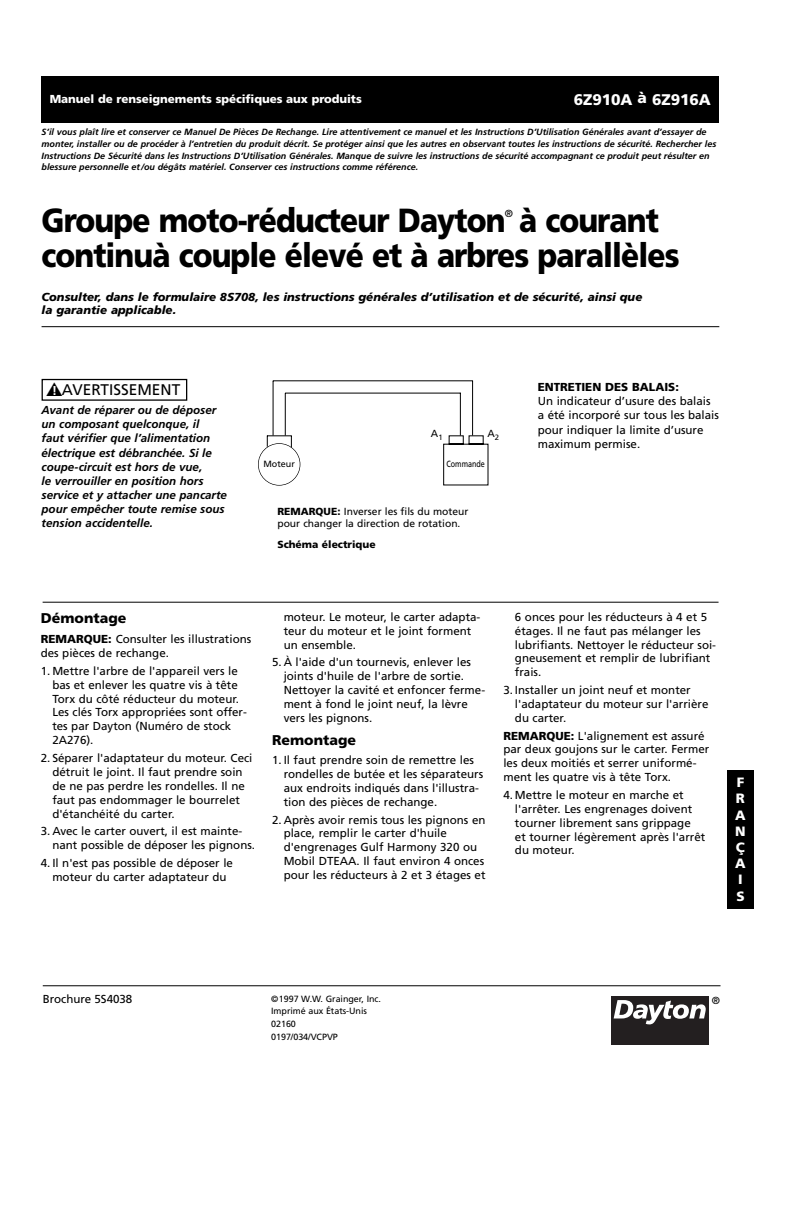
<style>
.page{position:relative;width:792px;height:1224px;background:#fff}
.page>*{position:absolute;margin:0;border:0;box-sizing:border-box;transform-origin:0 0}
.t1{font:900 33.4px "Frutiger";letter-spacing:-.03em;color:#000;scale:.89 1}
.t2{font:15.4px "Frutiger";color:#000}
.t3{font:900 15.4px "Frutiger";letter-spacing:-.005em;color:#fff}
.t4{font:900 14.2px "Frutiger";color:#000}
.t5{font:900 13.4px/16.2px "Frutiger";color:#fff}
.t6{font:11.6px/13.8px "Frutiger";color:#000}
.t7{font:italic 700 11.6px/14.2px "Frutiger";color:#000}
.t8{font:italic 900 11.6px/12.8px "Frutiger";color:#000}
.t9{font:900 11.6px "Frutiger";letter-spacing:-.005em;color:#fff}
.t10{font:900 11.6px "Frutiger";color:#000}
.t11{font:10.2px/11.6px "Frutiger";color:#000}
.t12{font:900 10.2px "Frutiger";color:#000}
.t13{font:italic 700 9px/11.6px "Frutiger";color:#000}
.t14{font:9px/12.8px "Frutiger";letter-spacing:-.005em;color:#000}
.t15{font:9px "Frutiger";letter-spacing:-.005em;color:#000;scale:.8 1}
.s1{font-weight:700;font-size:12.8px;color:#fff}
.s2{font-weight:900}
</style>
<div class="page">
<hr style="left:43px;top:985px;width:678px;height:1px;background:#000">
<div style="left:611px;top:996px;width:97px;height:49px;background:#231f20"></div>
<svg style="left:614px;top:1000px;width:59px;height:24px"></svg>
<svg style="left:673px;top:1004px;width:16px;height:15px"></svg>
<div style="left:678px;top:1008px;width:6px;height:8px;background:#231f20;border-radius:3px"></div>
<svg style="left:689px;top:1004px;width:17px;height:14px"></svg>
<div style="left:42px;top:76px;width:677px;height:46px;background:#000"></div>
<hr style="left:42px;top:326px;width:677px;height:1px;background:#000">
<hr style="left:273px;top:380px;width:199px;height:1px;background:#000">
<hr style="left:285px;top:393px;width:176px;height:1px;background:#000">
<hr style="left:273px;top:381px;width:1px;height:55px;background:#000">
<hr style="left:285px;top:393px;width:1px;height:43px;background:#000">
<hr style="left:472px;top:381px;width:1px;height:55px;background:#000">
<hr style="left:460px;top:393px;width:1px;height:43px;background:#000">
<div style="left:258px;top:443px;width:42px;height:43px;border:1px solid #000;border-radius:50%"></div>
<svg style="left:267px;top:435px;width:222px;height:51px"></svg>
<hr style="left:43px;top:602px;width:676px;height:1px;background:#000">
<div style="left:727px;top:770px;width:27px;height:139px;background:#000"></div>
<div style="left:42px;top:379px;width:145px;height:22px;border:1px solid #000"></div>
<p class="t9" style="left:50px;top:92px;width:314px">Manuel de renseignements spécifiques aux produits</p>
<h2 class="t3" style="left:574px;top:90px;width:138px">6Z910A à 6Z916A</h2>
<p class="t13" style="left:42px;top:126px;width:676px">S’il vous plaît lire et conserver ce Manuel De Pièces De Rechange. Lire attentivement ce manuel et les Instructions D’Utilisation Générales avant d’essayer de monter, installer ou de procéder à l’entretien du produit décrit. Se protéger ainsi que les autres en observant toutes les instructions de sécurité. Rechercher les Instructions De Sécurité dans les Instructions D’Utilisation Générales. Manque de suivre les instructions de sécurité accompagnant ce produit peut résulter en blessure personnelle et /ou dégâts matériel. Conserver ces instructions comme référence.</p>
<h1 class="t1" style="left:42px;top:200px;width:695px">Groupe moto-réducteur Dayton à courant</h1>
<p class="t11" style="left:505px;top:207px;width:10px">®</p>
<h1 class="t1" style="left:42px;top:235px;width:718px">continuà couple élevé et à arbres parallèles</h1>
<p class="t8" style="left:42px;top:290px;width:602px">Consulter, dans le formulaire 8S708, les instructions générales d’utilisation et de sécurité, ainsi que la garantie applicable.</p>
<h2 class="t2" style="left:52px;top:381px;width:129px"><span class="s1">!</span> AVERTISSEMENT</h2>
<p class="t7" style="left:42px;top:403px;width:187px">Avant de réparer ou de déposer un composant quelconque, il<br>faut vérifier que l’alimentation électrique est débranchée. Si le coupe-circuit est hors de vue,<br>le verrouiller en position hors service et y attacher une pancarte pour empêcher toute remise sous tension accidentelle.</p>
<p class="t11" style="left:431px;top:428px;width:13px">A<sub>1</sub></p>
<p class="t11" style="left:487px;top:428px;width:13px">A<sub>2</sub></p>
<p class="t14" style="left:263px;top:458px;width:33px">Moteur</p>
<p class="t15" style="left:446px;top:459px;width:49px">Commande</p>
<p class="t11" style="left:277px;top:506px;width:193px"><span class="s2">REMARQUE:</span> Inverser les fils du moteur pour changer la direction de rotation.</p>
<p class="t12" style="left:277px;top:538px;width:100px">Schéma électrique</p>
<p class="t10" style="left:538px;top:380px;width:143px">ENTRETIEN DES BALAIS:</p>
<p class="t6" style="left:538px;top:394px;width:183px">Un indicateur d’usure des balais a été incorporé sur tous les balais pour indiquer la limite d’usure maximum permise.</p>
<p class="t4" style="left:41px;top:610px;width:87px">Démontage</p>
<p class="t6" style="left:41px;top:632px;width:212px"><span class="s2">REMARQUE:</span> Consulter les illustrations des pièces de rechange.</p>
<p class="t6" style="left:52px;top:664px;width:196px;text-indent:-12px">1. Mettre l'arbre de l'appareil vers le bas et enlever les quatre vis à tête<br>Torx du côté réducteur du moteur.<br>Les clés Torx appropriées sont offer&shy;tes par Dayton (Numéro de stock<br>2A276).</p>
<p class="t6" style="left:52px;top:751px;width:202px;text-indent:-12px">2. Séparer l'adaptateur du moteur. Ceci détruit le joint. Il faut prendre soin de ne pas perdre les rondelles. Il ne faut pas endommager le bourrelet d'étanchéité du carter.</p>
<p class="t6" style="left:52px;top:824px;width:204px;text-indent:-12px">3. Avec le carter ouvert, il est mainte&shy;nant possible de déposer les pignons.</p>
<p class="t6" style="left:41px;top:856px;width:194px;text-align:center">4. Il n'est pas possible de déposer le moteur du carter adaptateur du</p>
<p class="t6" style="left:284px;top:610px;width:198px">moteur. Le moteur, le carter adapta&shy;teur du moteur et le joint forment un ensemble.</p>
<p class="t6" style="left:284px;top:655px;width:203px;text-indent:-12px">5. À l'aide d'un tournevis, enlever les joints d'huile de l'arbre de sortie.<br>Nettoyer la cavité et enfoncer ferme&shy;ment à fond le joint neuf, la lèvre vers les pignons.</p>
<p class="t4" style="left:272px;top:732px;width:86px">Remontage</p>
<p class="t6" style="left:284px;top:753px;width:201px;text-indent:-12px">1. Il faut prendre soin de remettre les rondelles de butée et les séparateurs aux endroits indiqués dans l'illustra&shy;tion des pièces de rechange.</p>
<p class="t6" style="left:284px;top:813px;width:203px;text-indent:-12px">2. Après avoir remis tous les pignons en place, remplir le carter d'huile d'engrenages Gulf Harmony 320 ou Mobil DTEAA. Il faut environ 4 onces pour les réducteurs à 2 et 3 étages et</p>
<p class="t6" style="left:515px;top:610px;width:203px">6 onces pour les réducteurs à 4 et 5 étages. Il ne faut pas mélanger les lubrifiants. Nettoyer le réducteur soi&shy;gneusement et remplir de lubrifiant frais.</p>
<p class="t6" style="left:515px;top:683px;width:195px;text-indent:-12px">3. Installer un joint neuf et monter l'adaptateur du moteur sur l'arrière du carter.</p>
<p class="t6" style="left:503px;top:728px;width:207px"><span class="s2">REMARQUE:</span> L'alignement est assuré par deux goujons sur le carter. Fermer les deux moitiés et serrer uniformé&shy;ment les quatre vis à tête Torx.</p>
<p class="t6" style="left:515px;top:788px;width:192px;text-indent:-12px">4. Mettre le moteur en marche et l'arrêter. Les engrenages doivent tourner librement sans grippage<br>et tourner légèrement après l'arrêt du moteur.</p>
<p class="t5" style="left:735px;top:774px;width:12px">F<br>R<br>A<br>N<br>Ç<br>A<br>I<br>S</p>
<p class="t6" style="left:43px;top:992px;width:91px">Brochure 5S4038</p>
<p class="t14" style="left:271px;top:992px;width:111px">©1997 W.W. Grainger, Inc.<br>Imprimé aux États-Unis<br>02160<br>0197/034/VCPVP</p>
<p class="t11" style="left:712px;top:995px;width:10px">®</p>
</div>
